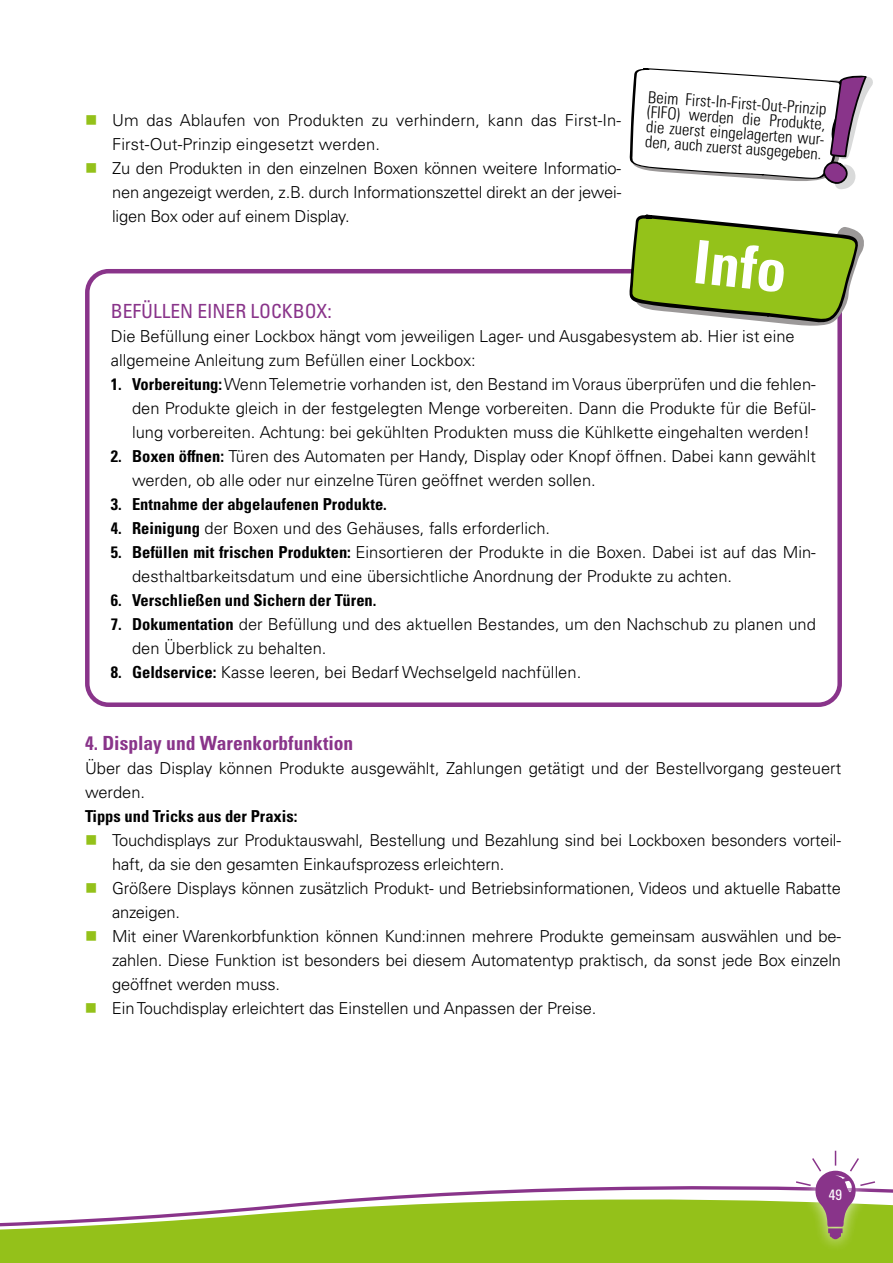
<style>
.page{position:relative;width:893px;height:1263px;background:#fff}
.page>*{position:absolute;margin:0;border:0;box-sizing:border-box;transform-origin:0 0}
.t1{font:700 condensed 60px "Univers LT Pro";color:#fff}
.t2{font:700 condensed 19.5px "Univers LT Pro";color:#89348a}
.t3{font:condensed 19.5px "Univers LT Pro";color:#89348a}
.t4{font:300 16.5px/24px "Univers LT Pro 45";letter-spacing:-.01em;color:#000}
.t5{font:300 condensed 16.5px/15px "Univers LT Pro";color:#000;text-align:justify}
.t6{font:700 condensed 16.5px "Univers LT Pro";color:#000}
.t7{font:condensed 15px "Univers LT Pro";color:#fff}
.s1{font-family:"Univers LT Pro";font-weight:700;font-stretch:condensed}
</style>
<div class="page">
<svg style="left:0;top:1186px;width:893px;height:77px;fill:#94c11a"></svg>
<div style="left:784px;top:1138px;width:103px;height:114px;background:#fff;opacity:.75"></div>
<svg style="left:794px;top:1151px;width:83px;height:88px"></svg>
<div style="left:85px;top:269px;width:757px;height:438px;border:4px solid #89348a;border-radius:21px"></div>
<svg style="left:629px;top:214px;width:235px;height:112px"></svg>
<svg style="left:629px;top:68px;width:244px;height:121px"></svg>
<p class="t4" style="left:112px;top:108px;width:511px">Um das Ablaufen von Produkten zu verhindern, kann das First-In-First-Out-Prinzip eingesetzt werden.<br>Zu den Produkten in den einzelnen Boxen können weitere Informatio&shy;nen angezeigt werden, z.B. durch Informationszettel direkt an der jewei&shy;ligen Box oder auf einem Display.</p>
<p class="t5" style="left:649px;top:88px;width:180px;rotate:4deg">Beim First-In-First-Out-Prinzip (FIFO) werden die Produkte, die zuerst eingelagerten wur&shy;den, auch zuerst ausgegeben.</p>
<h1 class="t1" style="left:698px;top:225px;width:95px;rotate:6deg">Info</h1>
<p class="t3" style="left:111px;top:299px;width:222px">BEFÜLLEN EINER LOCKBOX:</p>
<p class="t4" style="left:111px;top:324px;width:685px">Die Befüllung einer Lockbox hängt vom jeweiligen Lager- und Ausgabesystem ab. Hier ist eine allgemeine Anleitung zum Befüllen einer Lockbox:</p>
<p class="t4" style="left:132px;top:372px;width:685px;text-align:justify;text-indent:-21px"><span class="s1">1. Vorbereitung:</span> Wenn Telemetrie vorhanden ist, den Bestand im Voraus überprüfen und die fehlen&shy;den Produkte gleich in der festgelegten Menge vorbereiten. Dann die Produkte für die Befül&shy;lung vorbereiten. Achtung: bei gekühlten Produkten muss die Kühlkette eingehalten werden!</p>
<p class="t4" style="left:132px;top:444px;width:685px;text-indent:-21px"><span class="s1">2. Boxen öffnen:</span> Türen des Automaten per Handy, Display oder Knopf öffnen. Dabei kann gewählt werden, ob alle oder nur einzelne Türen geöffnet werden sollen.</p>
<p class="t6" style="left:111px;top:494px;width:278px">3. Entnahme der abgelaufenen Produkte.</p>
<p class="t4" style="left:111px;top:516px;width:441px"><span class="s1">4. Reinigung</span> der Boxen und des Gehäuses, falls erforderlich.</p>
<p class="t4" style="left:132px;top:540px;width:685px;text-indent:-21px"><span class="s1">5. Befüllen mit frischen Produkten:</span> Einsortieren der Produkte in die Boxen. Dabei ist auf das Min&shy;desthaltbarkeitsdatum und eine übersichtliche Anordnung der Produkte zu achten.</p>
<p class="t6" style="left:111px;top:590px;width:267px">6. Verschließen und Sichern der Türen.</p>
<p class="t4" style="left:132px;top:612px;width:685px;text-indent:-21px"><span class="s1">7. Dokumentation</span> der Befüllung und des aktuellen Bestandes, um den Nachschub zu planen und den Überblick zu behalten.</p>
<p class="t4" style="left:111px;top:660px;width:472px"><span class="s1">8. Geldservice:</span> Kasse leeren, bei Bedarf Wechselgeld nachfüllen.</p>
<p class="t2" style="left:85px;top:731px;width:270px">4. Display und Warenkorbfunktion</p>
<p class="t4" style="left:85px;top:756px;width:758px">Über das Display können Produkte ausgewählt, Zahlungen getätigt und der Bestellvorgang gesteuert werden.</p>
<p class="t6" style="left:85px;top:806px;width:214px">Tipps und Tricks aus der Praxis:</p>
<p class="t4" style="left:112px;top:828px;width:731px">Touchdisplays zur Produktauswahl, Bestellung und Bezahlung sind bei Lockboxen besonders vorteil&shy;haft, da sie den gesamten Einkaufsprozess erleichtern.<br>Größere Displays können zusätzlich Produkt- und Betriebsinformationen, Videos und aktuelle Rabatte anzeigen.<br>Mit einer Warenkorbfunktion können Kund:innen mehrere Produkte gemeinsam auswählen und be&shy;zahlen. Diese Funktion ist besonders bei diesem Automatentyp praktisch, da sonst jede Box einzeln geöffnet werden muss.<br>Ein Touchdisplay erleichtert das Einstellen und Anpassen der Preise.</p>
<p class="t7" style="left:829px;top:1185px;width:15px">49</p>
</div>
